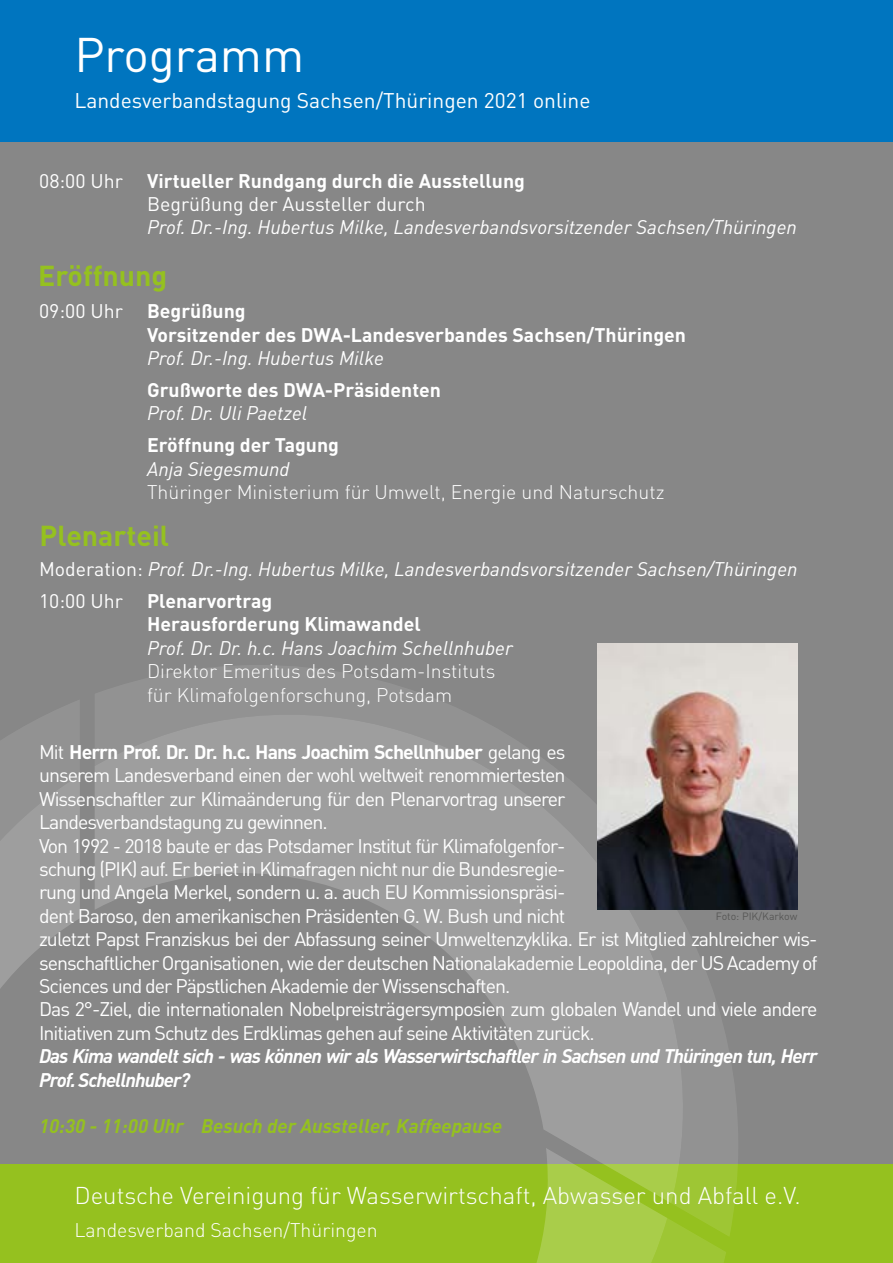
<style>
.page{position:relative;width:893px;height:1263px;background:#fff}
.page>*{position:absolute;margin:0;border:0;box-sizing:border-box;transform-origin:0 0}
.t1{font:48px "DINOT";color:#fff}
.t2{font:700 28.5px "DINOT";color:#95c11f}
.t3{font:300 24px "DINOT";color:#fff}
.t4{font:21px "DINOT";color:#fff}
.t5{font:19.5px/23.4px "DINOT";letter-spacing:-.05em;color:#fff}
.t6{font:italic 19.5px/32px "DINOT";color:#fff}
.t7{font:700 19.5px/23.4px "DINOT";color:#fff}
.t8{font:300 19.5px/23.4px "DINOT";color:#fff}
.t9{font:italic 700 19.5px/23.4px "DINOT";letter-spacing:-.05em;color:#fff}
.t10{font:italic 700 19.5px "DINOT";color:#95c11f}
.t11{font:10.5px "DINOT";color:#575756}
.s1{font-weight:400}
.s2{font-style:normal}
.s3{font-weight:700;font-style:normal}
.s4{font-weight:700}
</style>
<div class="page">
<div style="left:0;top:0;width:893px;height:154px;background:#0075bf"></div>
<div style="left:0;top:142px;width:893px;height:1022px;background:#878787"></div>
<div style="left:0;top:1164px;width:893px;height:99px;background:#95c11f"></div>
<svg style="left:0;top:700px;width:79px;height:75px;fill:#929292"></svg>
<svg style="left:95px;top:661px;width:503px;height:114px"></svg>
<svg style="left:0;top:775px;width:726px;height:488px"></svg>
<svg style="left:76px;top:1148px;width:591px;height:115px"></svg>
<img style="left:598px;top:643px;width:200px;height:267px">
<h1 class="t1" style="left:74px;top:18px;width:231px">Programm</h1>
<p class="t4" style="left:74px;top:84px;width:518px">Landesverbandstagung Sachsen/Thüringen 2021 online</p>
<p class="t7" style="left:39px;top:168px;width:487px;text-align:center"><span class="s1">08:00 Uhr</span> Virtueller Rundgang durch die Ausstellung<br><span class="s1">Begrüßung der Aussteller durch</span></p>
<p class="t6" style="left:147px;top:210px;width:651px">Prof. Dr.-Ing. Hubertus Milke, Landesverbandsvorsitzender Sachsen/Thüringen</p>
<h2 class="t2" style="left:38px;top:254px;width:131px">Eröffnung</h2>
<p class="t7" style="left:147px;top:298px;width:541px;text-indent:-108px"><span class="s1">09:00 Uhr</span> Begrüßung<br>Vorsitzender des DWA-Landesverbandes Sachsen/Thüringen</p>
<p class="t6" style="left:147px;top:341px;width:238px">Prof. Dr.-Ing. Hubertus Milke</p>
<p class="t7" style="left:147px;top:377px;width:295px">Grußworte des DWA-Präsidenten</p>
<p class="t6" style="left:147px;top:396px;width:162px">Prof. Dr. Uli Paetzel</p>
<p class="t7" style="left:147px;top:432px;width:194px">Eröffnung der Tagung</p>
<p class="t6" style="left:147px;top:451px;width:144px">Anja Siegesmund</p>
<p class="t8" style="left:147px;top:479px;width:519px">Thüringer Ministerium für Umwelt, Energie und Naturschutz</p>
<h2 class="t2" style="left:39px;top:514px;width:131px">Plenarteil</h2>
<p class="t6" style="left:39px;top:552px;width:760px"><span class="s2">Moderation:</span> Prof. Dr.-Ing. Hubertus Milke, Landesverbandsvorsitzender Sachsen/Thüringen<br><span class="s2">10:00 Uhr</span> <span class="s3">Plenarvortrag</span></p>
<p class="t7" style="left:147px;top:611px;width:275px">Herausforderung Klimawandel</p>
<p class="t6" style="left:147px;top:631px;width:367px">Prof. Dr. Dr. h.c. Hans Joachim Schellnhuber</p>
<p class="t8" style="left:147px;top:658px;width:350px">Direktor Emeritus des Potsdam-Instituts für Klimafolgenforschung, Potsdam</p>
<p class="t5" style="left:39px;top:739px;width:780px">Mit <span class="s4">Herrn Prof. Dr. Dr. h.c. Hans Joachim Schellnhuber</span> gelang es<br>unserem Landesverband einen der wohl weltweit renommiertesten<br>Wissenschaftler zur Klimaänderung für den Plenarvortrag unserer<br>Landesverbandstagung zu gewinnen.<br>Von 1992 - 2018 baute er das Potsdamer Institut für Klimafolgenfor-<br>schung (PIK) auf. Er beriet in Klimafragen nicht nur die Bundesregie-<br>rung und Angela Merkel, sondern u. a. auch EU Kommissionspräsi-<br>dent Baroso, den amerikanischen Präsidenten G. W. Bush und nicht<br>zuletzt Papst Franziskus bei der Abfassung seiner Umweltenzyklika. Er ist Mitglied zahlreicher wis&shy;senschaftlicher Organisationen, wie der deutschen Nationalakademie Leopoldina, der US Academy of Sciences und der Päpstlichen Akademie der Wissenschaften.<br>Das 2°-Ziel, die internationalen Nobelpreisträgersymposien zum globalen Wandel und viele andere Initiativen zum Schutz des Erdklimas gehen auf seine Aktivitäten zurück.</p>
<p class="t9" style="left:39px;top:1043px;width:780px">Das Kima wandelt sich - was können wir als Wasserwirtschaftler in Sachsen und Thüringen tun, Herr<br>Prof. Schellnhuber?</p>
<p class="t11" style="left:716px;top:908px;width:83px">Foto: PIK/Karkow</p>
<p class="t10" style="left:39px;top:1111px;width:465px">10:30 - 11:00 Uhr Besuch der Aussteller, Kaffeepause</p>
<p class="t3" style="left:74px;top:1177px;width:728px">Deutsche Vereinigung für Wasserwirtschaft, Abwasser und Abfall e.V.</p>
<p class="t8" style="left:74px;top:1217px;width:305px">Landesverband Sachsen/Thüringen</p>
</div>
